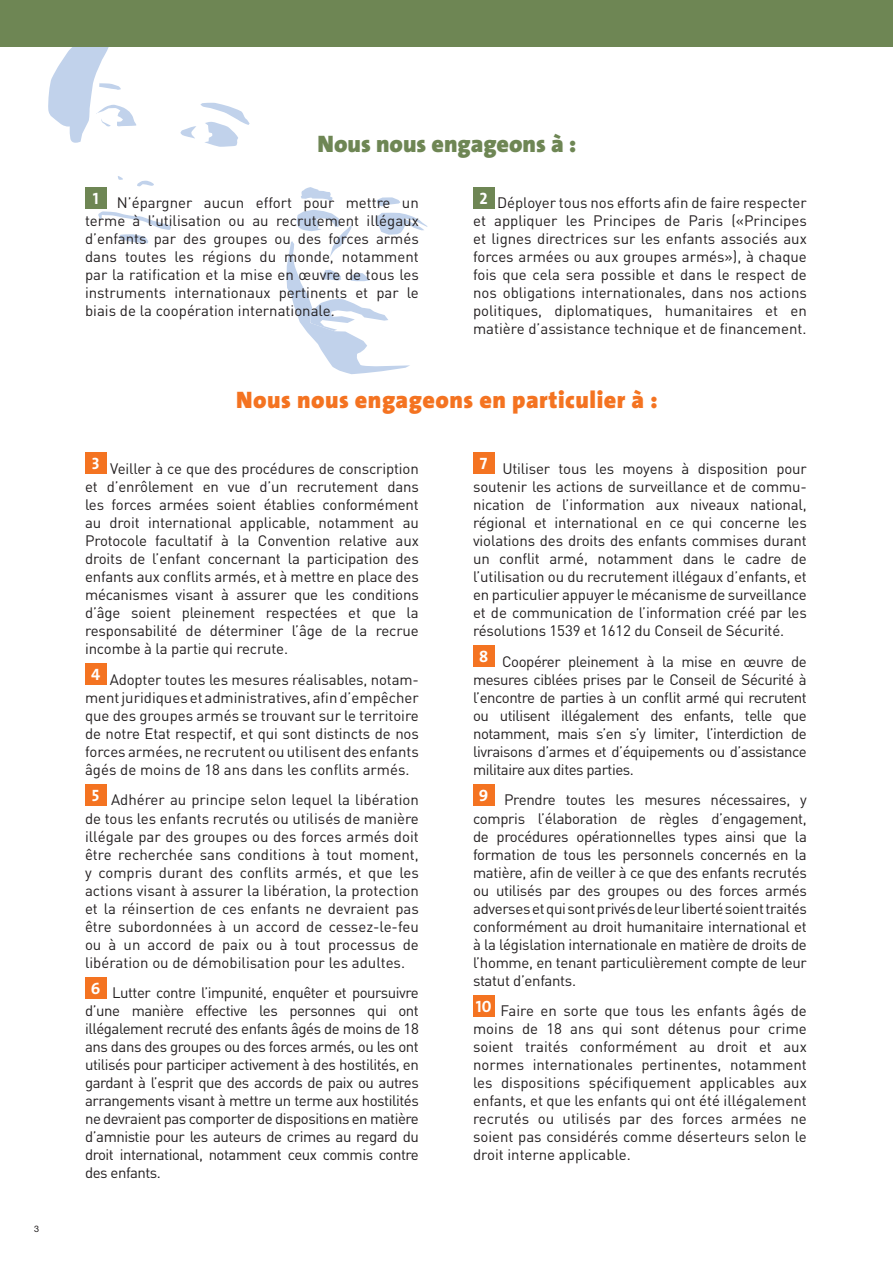
<style>
.page{position:relative;width:893px;height:1263px;background:#fff}
.page>*{position:absolute;margin:0;border:0;box-sizing:border-box;transform-origin:0 0}
.t1{font:900 24px "The Sans";letter-spacing:.02em;color:#f47321}
.t2{font:900 24px "The Sans";color:#6e8654}
.t3{font:15px/18px "DIN";color:#231f20;text-align:justify}
.t4{font:9px "Helvetica Neue";color:#231f20}
</style>
<div class="page">
<svg style="left:180px;top:103px;width:70px;height:44px"></svg>
<svg style="left:118px;top:176px;width:5px;height:4px"></svg>
<svg style="left:137px;top:181px;width:17px;height:5px"></svg>
<svg style="left:98px;top:211px;width:73px;height:32px"></svg>
<svg style="left:48px;top:47px;width:88px;height:96px"></svg>
<svg style="left:286px;top:187px;width:141px;height:187px"></svg>
<div style="left:85px;top:453px;width:21px;height:21px;background:#f47321"></div>
<div style="left:85px;top:663px;width:21px;height:22px;background:#f47321"></div>
<div style="left:85px;top:784px;width:21px;height:21px;background:#f47321"></div>
<div style="left:85px;top:977px;width:21px;height:21px;background:#f47321"></div>
<div style="left:473px;top:453px;width:21px;height:21px;background:#f47321"></div>
<div style="left:473px;top:645px;width:21px;height:22px;background:#f47321"></div>
<div style="left:473px;top:784px;width:21px;height:21px;background:#f47321"></div>
<div style="left:473px;top:995px;width:21px;height:21px;background:#f47321"></div>
<div style="left:0;top:0;width:893px;height:47px;background:#6e8654"></div>
<div style="left:85px;top:187px;width:21px;height:21px;background:#6e8654"></div>
<div style="left:473px;top:187px;width:21px;height:21px;background:#6e8654"></div>
<p class="t4" style="left:34px;top:1225px;width:7px">3</p>
<h1 class="t2" style="left:318px;top:133px;width:260px">Nous nous engageons à :</h1>
<p class="t3" style="left:85px;top:196px;width:335px;text-indent:8px"><sup>1</sup> N’épargner aucun effort pour mettre un terme à l’utilisation ou au recrutement illégaux d’enfants par des groupes ou des forces armés dans toutes les régions du monde, notamment par la ratification et la mise en œuvre de tous les instruments internationaux pertinents et par le biais de la coopération internationale.</p>
<p class="t3" style="left:473px;top:196px;width:335px;text-align:center"><sup>2</sup> Déployer tous nos efforts afin de faire respecter et appliquer les Principes de Paris («Principes et lignes directrices sur les enfants associés aux forces armées ou aux groupes armés»), à chaque fois que cela sera possible et dans le respect de nos obligations internationales, dans nos actions politiques, diplomatiques, humanitaires et en matière d’assistance technique et de financement.</p>
<h1 class="t1" style="left:236px;top:390px;width:423px">Nous nous engageons en particulier à :</h1>
<p class="t3" style="left:85px;top:461px;width:335px;text-indent:7px"><sup>3</sup> Veiller à ce que des procédures de conscription et d’enrôlement en vue d’un recrutement dans les forces armées soient établies conformément au droit international applicable, notamment au Protocole facultatif à la Convention relative aux droits de l’enfant concernant la participation des enfants aux conflits armés, et à mettre en place des mécanismes visant à assurer que les conditions d’âge soient pleinement respectées et que la responsabilité de déterminer l’âge de la recrue incombe à la partie qui recrute.</p>
<p class="t3" style="left:85px;top:672px;width:335px;text-indent:6px"><sup>4</sup> Adopter toutes les mesures réalisables, notam&shy;ment juridiques et administratives, afin d’empêcher que des groupes armés se trouvant sur le territoire de notre Etat respectif, et qui sont distincts de nos forces armées, ne recrutent ou utilisent des enfants âgés de moins de 18 ans dans les conflits armés.</p>
<p class="t3" style="left:85px;top:793px;width:335px;text-indent:7px"><sup>5</sup> Adhérer au principe selon lequel la libération de tous les enfants recrutés ou utilisés de manière illégale par des groupes ou des forces armés doit être recherchée sans conditions à tout moment, y compris durant des conflits armés, et que les actions visant à assurer la libération, la protection et la réinsertion de ces enfants ne devraient pas être subordonnées à un accord de cessez-le-feu ou à un accord de paix ou à tout processus de libération ou de démobilisation pour les adultes.</p>
<p class="t3" style="left:85px;top:986px;width:335px;text-indent:6px"><sup>6</sup> Lutter contre l’impunité, enquêter et poursuivre d’une manière effective les personnes qui ont illégalement recruté des enfants âgés de moins de 18 ans dans des groupes ou des forces armés, ou les ont utilisés pour participer activement à des hostilités, en gardant à l’esprit que des accords de paix ou autres arrangements visant à mettre un terme aux hostilités ne devraient pas comporter de dispositions en matière d’amnistie pour les auteurs de crimes au regard du droit international, notamment ceux commis contre des enfants.</p>
<p class="t3" style="left:473px;top:461px;width:335px;text-indent:7px"><sup>7</sup> Utiliser tous les moyens à disposition pour soutenir les actions de surveillance et de commu&shy;nication de l’information aux niveaux national, régional et international en ce qui concerne les violations des droits des enfants commises durant un conflit armé, notamment dans le cadre de l’utilisation ou du recrutement illégaux d’enfants, et en particulier appuyer le mécanisme de surveillance et de communication de l’information créé par les résolutions 1539 et 1612 du Conseil de Sécurité.</p>
<p class="t3" style="left:473px;top:654px;width:335px;text-indent:6px"><sup>8</sup> Coopérer pleinement à la mise en œuvre de mesures ciblées prises par le Conseil de Sécurité à l’encontre de parties à un conflit armé qui recrutent ou utilisent illégalement des enfants, telle que notamment, mais s’en s’y limiter, l’interdiction de livraisons d’armes et d’équipements ou d’assistance militaire aux dites parties.</p>
<p class="t3" style="left:473px;top:793px;width:335px;text-indent:6px"><sup>9</sup> Prendre toutes les mesures nécessaires, y compris l’élaboration de règles d’engagement, de procédures opérationnelles types ainsi que la formation de tous les personnels concernés en la matière, afin de veiller à ce que des enfants recrutés ou utilisés par des groupes ou des forces armés adverses et qui sont privés de leur liberté soient traités conformément au droit humanitaire international et à la législation internationale en matière de droits de l’homme, en tenant particulièrement compte de leur statut d’enfants.</p>
<p class="t3" style="left:473px;top:1004px;width:335px"><sup>10</sup> Faire en sorte que tous les enfants âgés de moins de 18 ans qui sont détenus pour crime soient traités conformément au droit et aux normes internationales pertinentes, notamment les dispositions spécifiquement applicables aux enfants, et que les enfants qui ont été illégalement recrutés ou utilisés par des forces armées ne soient pas considérés comme déserteurs selon le droit interne applicable.</p>
</div>
